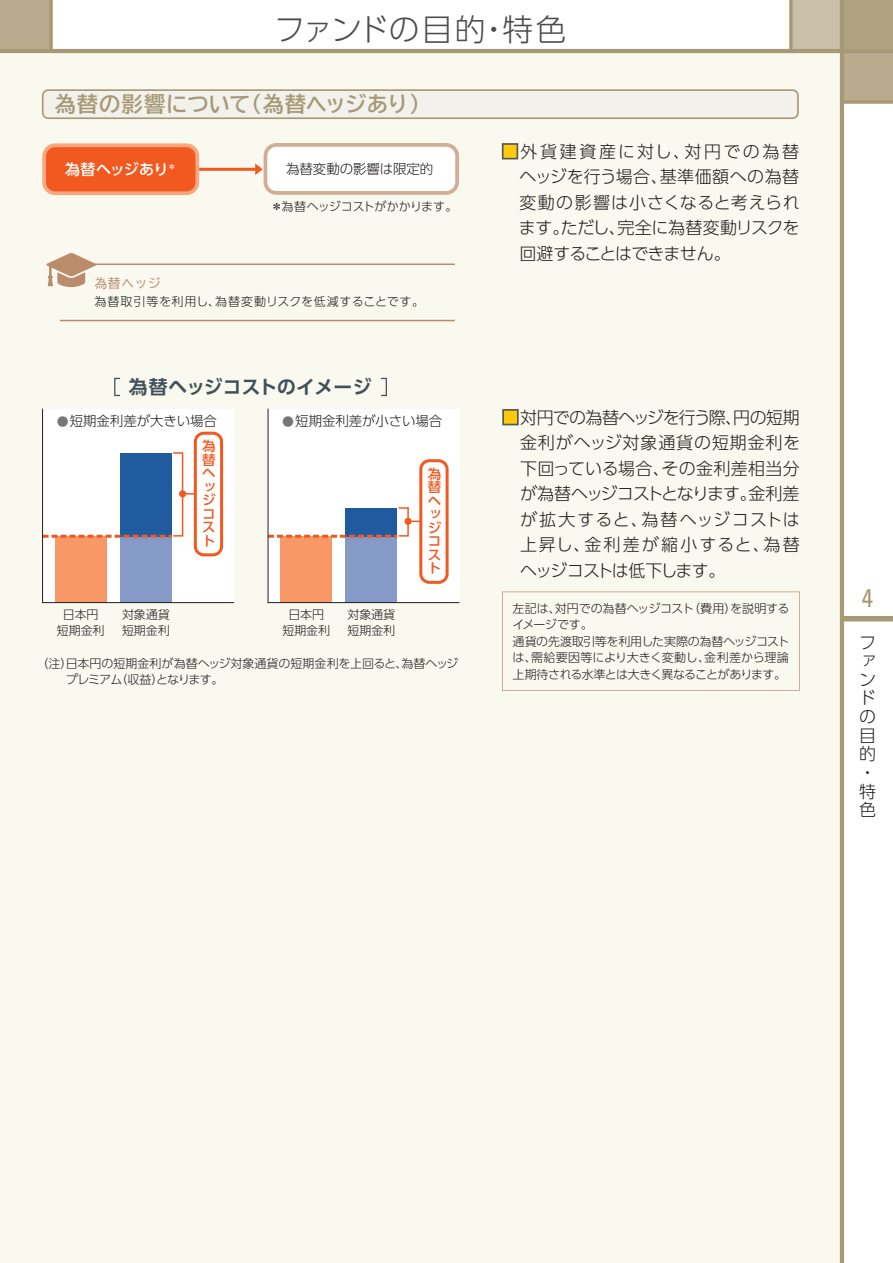
<style>
.page{position:relative;width:893px;height:1263px;background:#fff}
.page>*{position:absolute;margin:0;border:0;box-sizing:border-box;transform-origin:0 0}
.t1{font:300 30.75px "UD Shin Go Pro";letter-spacing:.005em;color:#4b4c4d}
.t2{font:condensed 25.5px "Univers";color:#a79975}
.t3{font:700 21.3px "TBUD Go Std";letter-spacing:.015em;color:#a79975}
.t4{font:700 18.75px "UD Shin Go Pro De";letter-spacing:.01em;color:#425159}
.t5{font:300 16.95px/25.5px "UD Shin Go Pro";color:#231f20;text-align:justify}
.t6{font:500 15px "UD Shin Go Pro";letter-spacing:-.015em;color:#fff}
.t7{font:300 13.5px/25.3px "UD Shin Go Pro";letter-spacing:-.01em;color:#231f20;text-align:right}
.t8{font:500 13.5px/13.5px "UD Shin Go Pro";color:#f15921}
.t9{font:12.75px "TBUD Go Std";letter-spacing:.05em;color:#ba8c6b}
.t10{font:300 12px/15.9px "UD Shin Go Pro";letter-spacing:-.01em;color:#231f20}
.t11{font:300 12px "UD Shin Go Pro";letter-spacing:.05em;color:#231f20}
.s1{font-size:12px;color:#757679}
.s2{font-weight:500;color:#f15921}
.s3{color:#feca0a}
</style>
<div class="page">
<div style="left:0;top:51px;width:842px;height:1212px;background:#faf9f0"></div>
<div style="left:791px;top:0;width:51px;height:51px;background:#cabfa9"></div>
<div style="left:842px;top:0;width:51px;height:51px;background:#afa280"></div>
<div style="left:0;top:0;width:51px;height:51px;background:#b8ab8e"></div>
<div style="left:842px;top:51px;width:51px;height:51px;background:#b8ab8e"></div>
<svg style="left:49px;top:0;width:4px;height:49px"></svg>
<div style="left:842px;top:616px;width:51px;height:5px;background:#a79975"></div>
<hr style="left:840px;top:0;width:4px;height:1263px;background:#a79975">
<hr style="left:0;top:49px;width:893px;height:4px;background:#a79975">
<svg style="left:844px;top:100px;width:49px;height:4px"></svg>
<svg style="left:789px;top:0;width:4px;height:49px"></svg>
<svg style="left:42px;top:89px;width:757px;height:30px"></svg>
<div style="left:502px;top:143px;width:16px;height:16px;border:2px solid #57585a"></div>
<hr style="left:198px;top:168px;width:62px;height:3px;background:#f15921">
<svg style="left:255px;top:143px;width:204px;height:52px"></svg>
<svg style="left:42px;top:143px;width:157px;height:52px;background:#f26a36"></svg>
<hr style="left:60px;top:264px;width:395px;height:1px;background:#ba8c6b">
<hr style="left:60px;top:320px;width:395px;height:1px;background:#ba8c6b">
<svg style="left:46px;top:253px;width:50px;height:34px"></svg>
<svg style="left:42px;top:408px;width:192px;height:195px"></svg>
<svg style="left:267px;top:408px;width:193px;height:195px"></svg>
<div style="left:502px;top:409px;width:17px;height:16px;border:2px solid #57585a"></div>
<div style="left:114px;top:378px;width:7px;height:18px;border:1px solid #425159"></div>
<div style="left:380px;top:378px;width:7px;height:18px;border:1px solid #425159"></div>
<svg style="left:502px;top:591px;width:298px;height:100px"></svg>
<h1 class="t1" style="left:274px;top:4px;width:294px">ファンドの目的・特色</h1>
<p class="t3" style="left:55px;top:87px;width:377px">為替の影響について（為替ヘッジあり）</p>
<p class="t6" style="left:65px;top:157px;width:113px">為替ヘッジあり<sup>＊</sup></p>
<p class="t7" style="left:286px;top:155px;width:149px">為替変動の影響は限定的</p>
<p class="t10" style="left:271px;top:198px;width:188px">＊為替ヘッジコストがかかります。</p>
<p class="t9" style="left:95px;top:273px;width:68px">為替ヘッジ</p>
<p class="t11" style="left:95px;top:292px;width:331px">為替取引等を利用し、為替変動リスクを低減することです。</p>
<p class="t4" style="left:129px;top:372px;width:244px">為替ヘッジコストのイメージ</p>
<p class="t7" style="left:57px;top:408px;width:162px"><span class="s1">●</span>短期金利差が大きい場合<span class="s2">為</span></p>
<p class="t8" style="left:202px;top:453px;width:15px">替ヘッジコスト</p>
<p class="t7" style="left:282px;top:408px;width:162px"><span class="s1">●</span>短期金利差が小さい場合</p>
<p class="t8" style="left:428px;top:467px;width:15px">為替ヘッジコスト</p>
<p class="t10" style="left:57px;top:606px;width:49px;text-align:center">日本円短期金利</p>
<p class="t10" style="left:122px;top:606px;width:49px">対象通貨短期金利</p>
<p class="t10" style="left:282px;top:606px;width:49px;text-align:center">日本円短期金利</p>
<p class="t10" style="left:347px;top:606px;width:49px">対象通貨短期金利</p>
<p class="t10" style="left:66px;top:655px;width:393px;text-indent:-30px">（注）日本円の短期金利が為替へッジ対象通貨の短期金利を上回ると、為替ヘッジプレミアム（収益）となります。</p>
<p class="t5" style="left:519px;top:138px;width:282px;text-indent:-17px"><span class="s3">■</span>外貨建資産に対し、対円での為替ヘッジを行う場合、基準価額への為替変動の影響は小さくなると考えられます。ただし、完全に為替変動リスクを回避することはできません。</p>
<p class="t5" style="left:520px;top:404px;width:281px;text-indent:-18px"><span class="s3">■</span>対円での為替ヘッジを行う際、円の短期金利がヘッジ対象通貨の短期金利を下回っている場合、その金利差相当分が為替ヘッジコストとなります。金利差が拡大すると、為替ヘッジコストは上昇し、金利差が縮小すると、為替ヘッジコストは低下します。</p>
<p class="t10" style="left:513px;top:599px;width:278px;line-height:16.5px">左記は、対円での為替ヘッジコスト（費用）を説明するイメージです。<br>通貨の先渡取引等を利用した実際の為替ヘッジコストは、需給要因等により大きく変動し、金利差から理論上期待される水準とは大きく異なることがあります。</p>
<h2 class="t2" style="left:862px;top:582px;width:13px">4</h2>
<p class="t5" style="left:859px;top:632px;width:18px;line-height:18.6px;text-align:left">ファンドの目的・特色</p>
</div>
